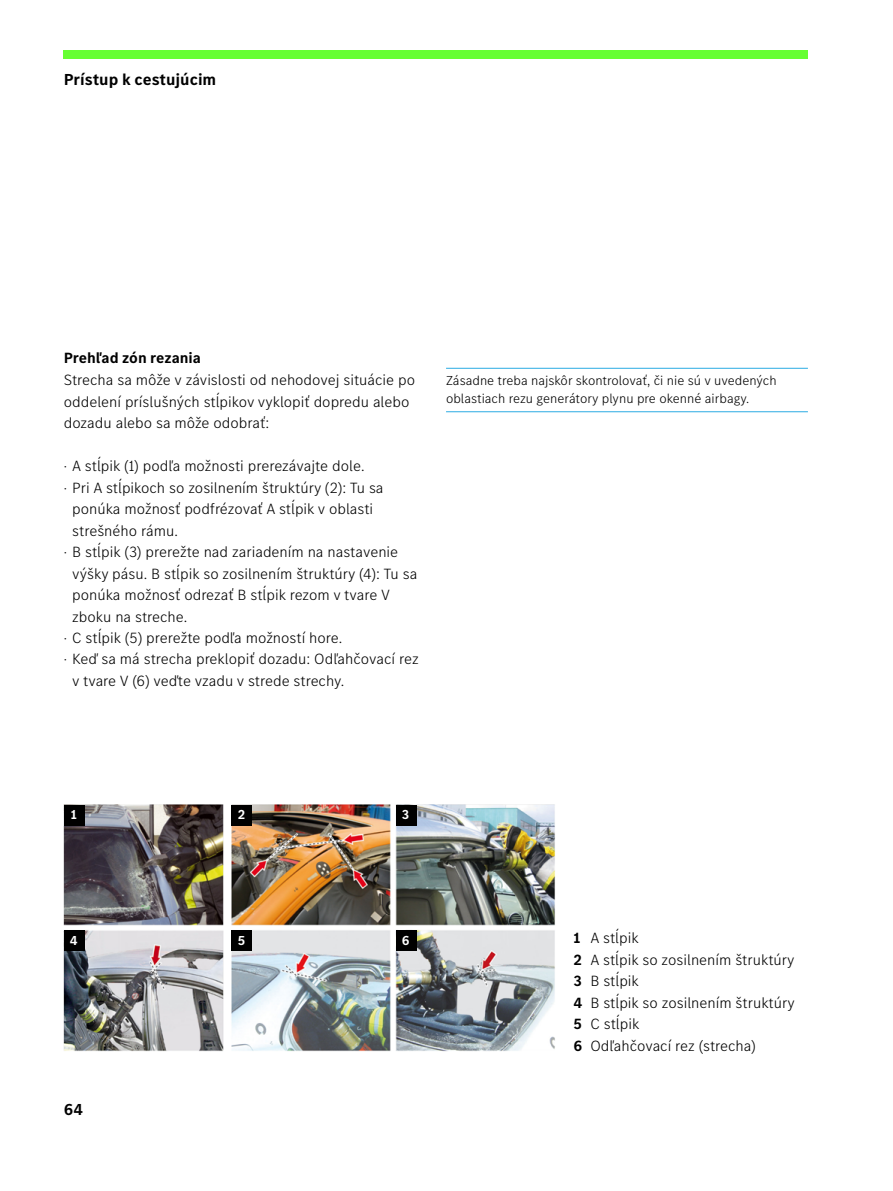
<style>
.page{position:relative;width:893px;height:1191px;background:#fff}
.page>*{position:absolute;margin:0;border:0;box-sizing:border-box;transform-origin:0 0}
.t1{font:700 16.5px "MB Corpo S Text";color:#000}
.t2{font:300 15.3px/21.5px "MB Corpo S Text";color:#000}
.t3{font:700 15.3px "MB Corpo S Text";color:#000}
.t4{font:300 13.5px/18px "MB Corpo S Text";color:#000}
.t5{font:700 13.5px "MB Corpo S Text";color:#fff}
.s1{font-family:"MB Corpo S Title"}
.s2{font-weight:700}
</style>
<div class="page">
<div style="left:64px;top:50px;width:744px;height:8px;background:#6f3"></div>
<img style="left:63px;top:804px;width:492px;height:248px">
<hr style="left:446px;top:368px;width:362px;height:1px;background:#2babe3">
<hr style="left:446px;top:411px;width:362px;height:1px;background:#2babe3">
<div style="left:396px;top:930px;width:20px;height:20px;background:#000"></div>
<div style="left:232px;top:930px;width:20px;height:20px;background:#000"></div>
<div style="left:64px;top:930px;width:20px;height:20px;background:#000"></div>
<div style="left:396px;top:805px;width:20px;height:20px;background:#000"></div>
<div style="left:232px;top:805px;width:20px;height:20px;background:#000"></div>
<div style="left:64px;top:805px;width:20px;height:20px;background:#000"></div>
<p class="t1" style="left:64px;top:69px;width:154px">Prístup k cestujúcim</p>
<p class="t3" style="left:64px;top:347px;width:139px">Prehľad zón rezania</p>
<p class="t2" style="left:64px;top:369px;width:353px">Strecha sa môže v závislosti od nehodovej situácie po oddelení príslušných stĺpikov vyklopiť dopredu alebo dozadu alebo sa môže odobrať:</p>
<p class="t2" style="left:64px;top:455px;width:302px"><span class="s1">·</span> A stĺpik (1) podľa možnosti prerezávajte dole.</p>
<p class="t2" style="left:64px;top:476px;width:321px"><span class="s1">·</span> Pri A stĺpikoch so zosilnením štruktúry (2): Tu sa</p>
<p class="t2" style="left:72px;top:497px;width:302px">ponúka možnosť podfrézovať A stĺpik v oblasti</p>
<p class="t2" style="left:72px;top:519px;width:107px">strešného rámu.</p>
<p class="t2" style="left:64px;top:540px;width:336px"><span class="s1">·</span> B stĺpik (3) prerežte nad zariadením na nastavenie</p>
<p class="t2" style="left:72px;top:562px;width:347px">výšky pásu. B stĺpik so zosilnením štruktúry (4): Tu sa</p>
<p class="t2" style="left:72px;top:583px;width:319px">ponúka možnosť odrezať B stĺpik rezom v tvare V</p>
<p class="t2" style="left:72px;top:605px;width:117px">zboku na streche.</p>
<p class="t2" style="left:64px;top:626px;width:280px"><span class="s1">·</span> C stĺpik (5) prerežte podľa možností hore.</p>
<p class="t2" style="left:64px;top:648px;width:356px"><span class="s1">·</span> Keď sa má strecha preklopiť dozadu: Odľahčovací rez</p>
<p class="t2" style="left:72px;top:669px;width:274px">v tvare V (6) veďte vzadu v strede strechy.</p>
<p class="t4" style="left:446px;top:371px;width:332px">Zásadne treba najskôr skontrolovať, či nie sú v uvedených oblastiach rezu generátory plynu pre okenné airbagy.</p>
<p class="t5" style="left:71px;top:806px;width:8px">1</p>
<p class="t5" style="left:238px;top:806px;width:9px">2</p>
<p class="t5" style="left:402px;top:806px;width:9px">3</p>
<p class="t5" style="left:70px;top:931px;width:9px">4</p>
<p class="t5" style="left:238px;top:931px;width:9px">5</p>
<p class="t5" style="left:402px;top:931px;width:9px">6</p>
<p class="t1" style="left:64px;top:1098px;width:21px">64</p>
<p class="t2" style="left:573px;top:926px;width:223px"><span class="s2">1</span> A stĺpik<br><span class="s2">2</span> A stĺpik so zosilnením štruktúry<br><span class="s2">3</span> B stĺpik<br><span class="s2">4</span> B stĺpik so zosilnením štruktúry<br><span class="s2">5</span> C stĺpik<br><span class="s2">6</span> Odľahčovací rez (strecha)</p>
</div>
